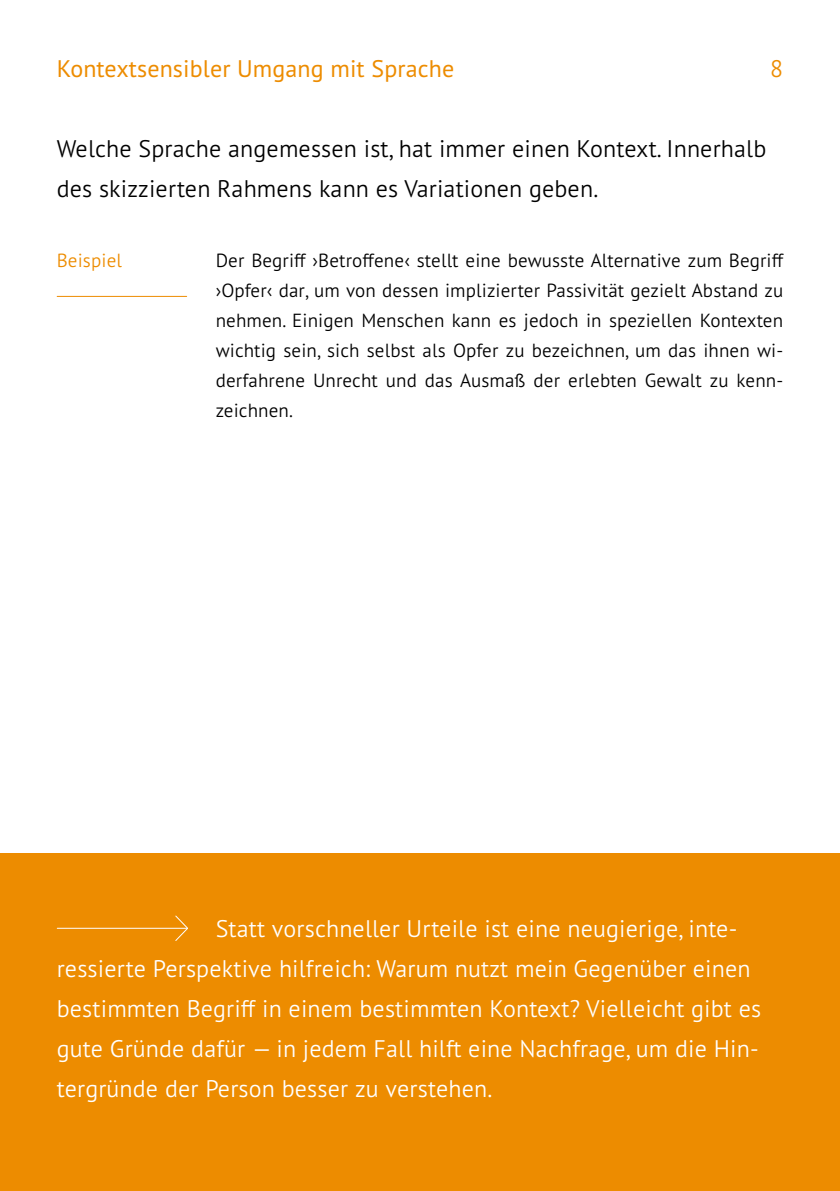
<style>
.page{position:relative;width:840px;height:1191px;background:#fff}
.page>*{position:absolute;margin:0;border:0;box-sizing:border-box;transform-origin:0 0}
.Fazit_new{font:300 24px/40px "PT Sans Pro";letter-spacing:.005em;color:#fff}
.Einleitung_new{font:300 24px/40px "PT Sans Pro";letter-spacing:.005em;color:#000}
.Header_new{font:24px "PT Sans Pro";letter-spacing:.005em;color:#ed8c00}
.Seitenzahl_gelb{font:300 24px "PT Sans Pro";color:#ed8c00}
.Fließtext_new{font:300 19px/30px "PT Sans Pro";letter-spacing:.005em;color:#000;text-align:justify}
.Beispiel{font:300 19px "PT Sans Pro";letter-spacing:.005em;color:#ed8c00}
</style>
<div class="page">
<div style="left:0;top:854px;width:839px;height:337px;background:#ed8c00"></div>
<svg style="left:174px;top:915px;width:14px;height:26px"></svg>
<hr style="left:57px;top:927px;width:130px;height:1px;background:#fff">
<hr style="left:57px;top:296px;width:129px;height:1px;background:#ed8c00">
<p class="Header_new" style="left:57px;top:53px;width:399px">Kontextsensibler Umgang mit Sprache</p>
<p class="Seitenzahl_gelb" style="left:769px;top:53px;width:14px">8</p>
<p class="Einleitung_new" style="left:57px;top:128px;width:710px">Welche Sprache angemessen ist, hat immer einen Kontext. Innerhalb des skizzierten Rahmens kann es Variationen geben.</p>
<p class="Beispiel" style="left:57px;top:248px;width:67px">Beispiel</p>
<p class="Fließtext_new" style="left:215px;top:244px;width:569px">Der Begriff ›Betroffene‹ stellt eine bewusste Alternative zum Begriff ›Opfer‹ dar, um von dessen implizierter Passivität gezielt Abstand zu nehmen. Einigen Menschen kann es jedoch in speziellen Kontexten wichtig sein, sich selbst als Opfer zu bezeichnen, um das ihnen wi&shy;derfahrene Unrecht und das Ausmaß der erlebten Gewalt zu kenn&shy;zeichnen.</p>
<p class="Fazit_new" style="left:57px;top:908px;width:705px;text-indent:159px">Statt vorschneller Urteile ist eine neugierige, inte&shy;ressierte Perspektive hilfreich: Warum nutzt mein Gegenüber einen bestimmten Begriff in einem bestimmten Kontext? Vielleicht gibt es gute Gründe dafür — in jedem Fall hilft eine Nachfrage, um die Hin&shy;tergründe der Person besser zu verstehen.</p>
</div>
